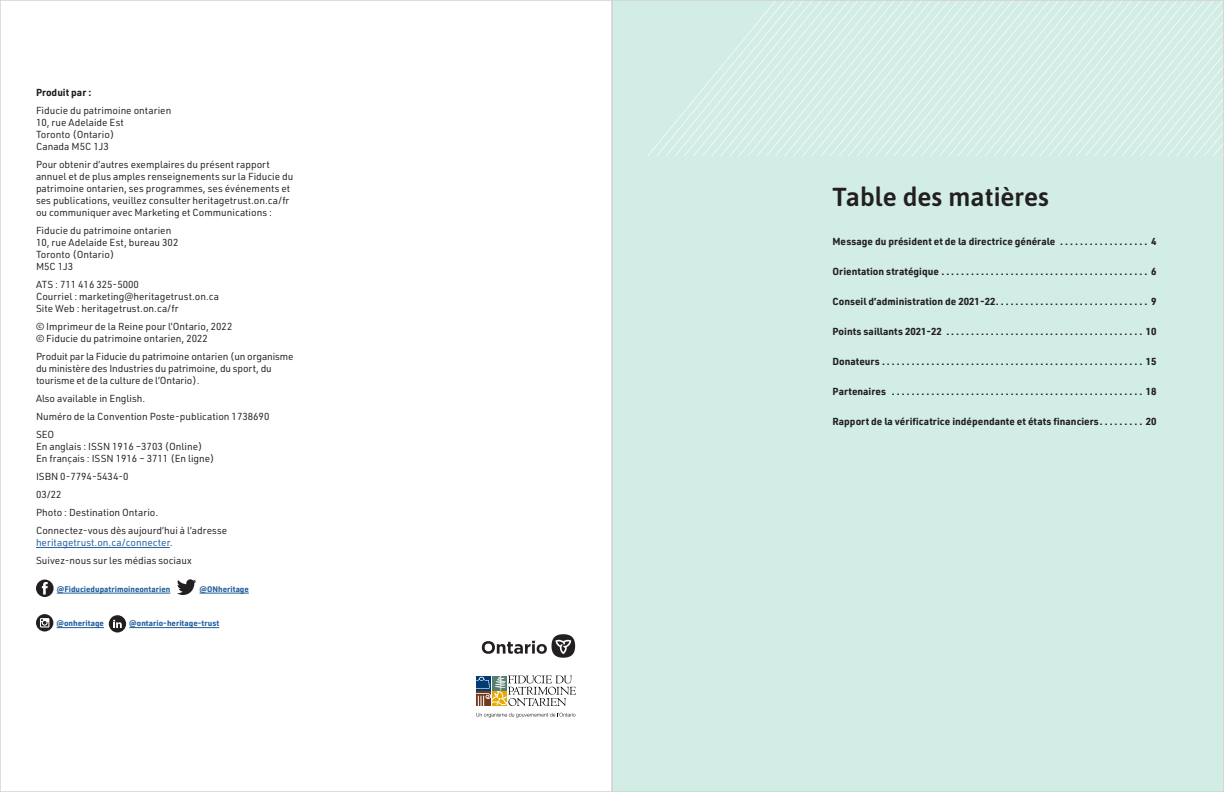
<style>
.page{position:relative;width:1224px;height:792px;background:#fff}
.page>*{position:absolute;margin:0;border:0;box-sizing:border-box;transform-origin:0 0}
.t1{font:600 26px "Asap";color:#231f20}
.t2{font:10px/12px "URWDIN";color:#231f20}
.t3{font:700 10px "URWDIN";color:#231f20}
.t4{font:700 8px "URWDIN";color:#215e9e}
.s1{color:#215e9e}
</style>
<div class="page">
<div style="left:612px;top:0;width:612px;height:792px;background:#d2ece6"></div>
<svg style="left:647px;top:2px;width:575px;height:154px"></svg>
<div style="left:552px;top:634px;width:23px;height:24px;background:#231f20;border-radius:50%"></div>
<svg style="left:555px;top:639px;width:16px;height:15px"></svg>
<svg style="left:482px;top:641px;width:65px;height:13px"></svg>
<svg style="left:476px;top:713px;width:99px;height:5px"></svg>
<svg style="left:476px;top:675px;width:100px;height:31px"></svg>
<hr style="left:36px;top:547px;width:134px;height:1px;background:#215e9e">
<hr style="left:57px;top:593px;width:113px;height:1px;background:#215e9e">
<hr style="left:199px;top:593px;width:50px;height:1px;background:#215e9e">
<hr style="left:57px;top:627px;width:47px;height:1px;background:#215e9e">
<hr style="left:129px;top:627px;width:90px;height:1px;background:#215e9e">
<svg style="left:36px;top:580px;width:18px;height:17px"></svg>
<svg style="left:177px;top:579px;width:19px;height:16px"></svg>
<svg style="left:36px;top:614px;width:17px;height:17px"></svg>
<div style="left:109px;top:615px;width:17px;height:18px;background:#231f20;border-radius:50%"></div>
<svg style="left:113px;top:620px;width:9px;height:8px"></svg>
<p class="t3" style="left:36px;top:86px;width:57px">Produit par :</p>
<p class="t2" style="left:36px;top:104px;width:137px">Fiducie du patrimoine ontarien<br>10, rue Adelaide Est<br>Toronto (Ontario)<br>Canada M5C 1J3</p>
<p class="t2" style="left:36px;top:158px;width:259px">Pour obtenir d’autres exemplaires du présent rapport annuel et de plus amples renseignements sur la Fiducie du patrimoine ontarien, ses programmes, ses événements et ses publications, veuillez consulter heritagetrust.on.ca/fr ou communiquer avec Marketing et Communications :</p>
<p class="t2" style="left:36px;top:224px;width:144px">Fiducie du patrimoine ontarien<br>10, rue Adelaide Est, bureau 302<br>Toronto (Ontario)<br>M5C 1J3</p>
<p class="t2" style="left:36px;top:278px;width:185px">ATS : 711 416 325-5000<br>Courriel : marketing@heritagetrust.on.ca<br>Site Web : heritagetrust.on.ca/fr</p>
<p class="t2" style="left:36px;top:320px;width:198px">© Imprimeur de la Reine pour l’Ontario, 2022 © Fiducie du patrimoine ontarien, 2022</p>
<p class="t2" style="left:36px;top:350px;width:259px">Produit par la Fiducie du patrimoine ontarien (un organisme du ministère des Industries du patrimoine, du sport, du tourisme et de la culture de l’Ontario).</p>
<p class="t2" style="left:36px;top:389px;width:235px;line-height:18px">Also available in English.<br>Numéro de la Convention Poste-publication 1738690<br>SEO</p>
<p class="t2" style="left:36px;top:440px;width:180px">En anglais : ISSN 1916 –3703 (Online)<br>En français : ISSN 1916 – 3711 (En ligne)</p>
<p class="t2" style="left:36px;top:467px;width:193px;line-height:18px">ISBN 0-7794-5434-0<br>03/22<br>Photo : Destination Ontario.<br>Connectez-vous dès aujourd’hui à l’adresse</p>
<p class="t2" style="left:36px;top:533px;width:157px;line-height:18px"><span class="s1">heritagetrust.on.ca/connecter</span>.<br>Suivez-nous sur les médias sociaux</p>
<p class="t4" style="left:57px;top:584px;width:115px">@Fiduciedupatrimoineontarien</p>
<p class="t4" style="left:199px;top:584px;width:51px">@ONheritage</p>
<p class="t4" style="left:57px;top:618px;width:49px">@onheritage</p>
<p class="t4" style="left:129px;top:618px;width:91px">@ontario-heritage-trust</p>
<h1 class="t1" style="left:832px;top:178px;width:218px">Table des matières</h1>
<p class="t3" style="left:832px;top:234px;width:230px">Message du président et de la directrice générale ...................</p>
<p class="t3" style="left:1151px;top:234px;width:7px">4</p>
<p class="t3" style="left:832px;top:264px;width:111px">Orientation stratégique...........................................</p>
<p class="t3" style="left:1151px;top:264px;width:7px">6</p>
<p class="t3" style="left:832px;top:294px;width:167px">Conseil d’administration de 2021-22................................</p>
<p class="t3" style="left:1151px;top:294px;width:7px">9</p>
<p class="t3" style="left:832px;top:324px;width:116px">Points saillants 2021-22 .........................................</p>
<p class="t3" style="left:1146px;top:324px;width:12px">10</p>
<p class="t3" style="left:832px;top:354px;width:51px">Donateurs......................................................</p>
<p class="t3" style="left:1146px;top:354px;width:12px">15</p>
<p class="t3" style="left:832px;top:384px;width:61px">Partenaires ....................................................</p>
<p class="t3" style="left:1146px;top:384px;width:12px">18</p>
<p class="t3" style="left:832px;top:414px;width:270px">Rapport de la vérificatrice indépendante et états financiers..........</p>
<p class="t3" style="left:1146px;top:414px;width:12px">20</p>
</div>
